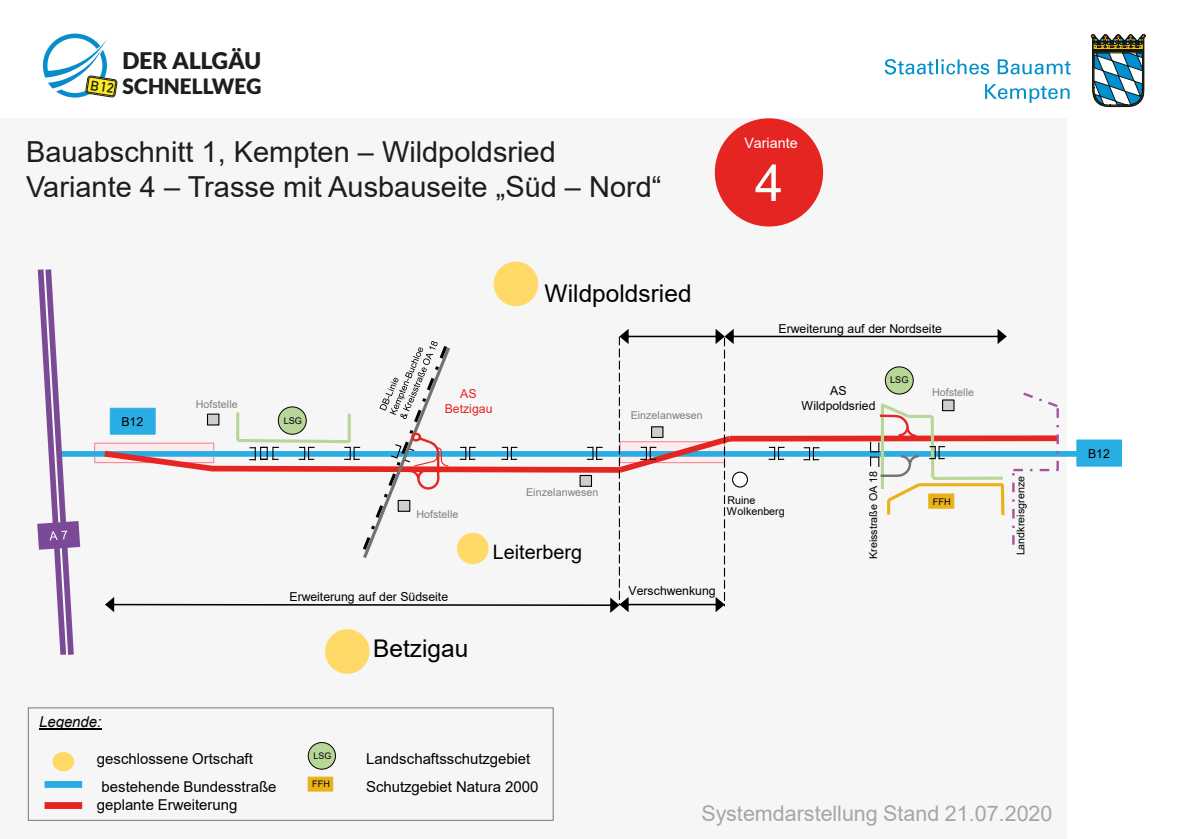
<style>
.page{position:relative;width:1198px;height:839px;background:#fff}
.page>*{position:absolute;margin:0;border:0;box-sizing:border-box;transform-origin:0 0}
.t1{font:51px "Arial";color:#fff}
.t2{font:28.95px/34.8px "Arial";color:#1d1d1b}
.t3{font:24.45px "Arial";color:#000}
.t4{font:900 22.95px "Lato";color:#1e1e1c}
.t5{font:21.45px "Arial";color:#a6a6a6}
.t6{font:900 21.15px "Lato";color:#1e1e1c}
.t7{font:19.8px "Arial";color:#000}
.t8{font:15px/28.2px "Arial";color:#000}
.t9{font:italic 15px "Arial";color:#000}
.t10{font:14.25px "Arial";color:#fff}
.t11{font:12.3px/14.7px "Arial";letter-spacing:-.005em;color:#000;text-align:center}
.t12{font:12.3px/14.7px "Arial";color:#e52521;text-align:center}
.t13{font:10.65px "Arial";color:#7f7f7f}
.t14{font:10.65px/10.9px "Arial";color:#000}
.t15{font:9.15px "Arial";color:#000}
.t16{font:9px "Arial";letter-spacing:.005em;color:#000}
</style>
<div class="page">
<div style="left:0;top:119px;width:1066px;height:720px;background:#f6f6f6"></div>
<div style="left:94px;top:443px;width:120px;height:20px;background:#fdebed;border:1px solid #f18b9b"></div>
<div style="left:325px;top:630px;width:44px;height:43px;background:#ffd967;border-radius:50%"></div>
<div style="left:325px;top:629px;width:44px;height:45px;border:1px solid #ffd967;border-radius:50%"></div>
<div style="left:494px;top:262px;width:43px;height:44px;background:#ffd967;border-radius:50%"></div>
<div style="left:493px;top:262px;width:45px;height:44px;border:1px solid #ffd967;border-radius:50%"></div>
<div style="left:58px;top:451px;width:1019px;height:6px;background:#29aee4"></div>
<div style="left:729px;top:435px;width:328px;height:6px;background:#e52521"></div>
<svg style="left:1012px;top:392px;width:48px;height:153px"></svg>
<div style="left:1076px;top:440px;width:45px;height:26px;background:#29aee4"></div>
<svg style="left:37px;top:269px;width:43px;height:386px"></svg>
<svg style="left:98px;top:329px;width:908px;height:284px"></svg>
<div style="left:45px;top:781px;width:37px;height:7px;background:#27ade4"></div>
<div style="left:45px;top:802px;width:37px;height:7px;background:#e52421"></div>
<div style="left:28px;top:707px;width:525px;height:114px;border:1px solid #7f7f7f"></div>
<hr style="left:39px;top:728px;width:62px;height:1px;background:#000">
<div style="left:53px;top:752px;width:21px;height:19px;background:#ffd966;border-radius:50%"></div>
<div style="left:308px;top:742px;width:27px;height:27px;background:#b8d698;border-radius:50%"></div>
<div style="left:308px;top:742px;width:27px;height:27px;border:1px solid #000;border-radius:50%"></div>
<div style="left:307px;top:776px;width:26px;height:15px;background:#eab218;border:1px solid #eab218"></div>
<svg style="left:884px;top:59px;width:105px;height:15px"></svg>
<svg style="left:997px;top:59px;width:73px;height:15px"></svg>
<svg style="left:985px;top:84px;width:84px;height:19px"></svg>
<svg style="left:1090px;top:34px;width:55px;height:73px"></svg>
<div style="left:714px;top:118px;width:109px;height:108px;background:#e52521;border-radius:50%"></div>
<svg style="left:43px;top:34px;width:74px;height:64px"></svg>
<h3 class="t4" style="left:123px;top:47px;width:140px">DER ALLGÄU</h3>
<h3 class="t6" style="left:123px;top:74px;width:140px">SCHNELLWEG</h3>
<h2 class="t2" style="left:26px;top:134px;width:637px">Bauabschnitt 1, Kempten – Wildpoldsried<br>Variante 4 – Trasse mit Ausbauseite „Süd – Nord“</h2>
<p class="t10" style="left:744px;top:133px;width:55px">Variante</p>
<h1 class="t1" style="left:754px;top:148px;width:30px">4</h1>
<p class="t11" style="left:121px;top:414px;width:23px">B12</p>
<p class="t13" style="left:196px;top:397px;width:44px">Hofstelle</p>
<p class="t15" style="left:284px;top:414px;width:20px">LSG</p>
<p class="t12" style="left:444px;top:387px;width:49px">AS<br>Betzigau</p>
<h3 class="t3" style="left:544px;top:276px;width:148px">Wildpoldsried</h3>
<p class="t13" style="left:630px;top:408px;width:74px">Einzelanwesen</p>
<p class="t11" style="left:778px;top:321px;width:165px">Erweiterung auf der Nordseite</p>
<p class="t11" style="left:801px;top:383px;width:76px">AS<br>Wildpoldsried</p>
<p class="t15" style="left:890px;top:373px;width:20px">LSG</p>
<p class="t13" style="left:931px;top:385px;width:44px">Hofstelle</p>
<p class="t13" style="left:416px;top:507px;width:44px">Hofstelle</p>
<p class="t11" style="left:289px;top:589px;width:160px">Erweiterung auf der Südseite</p>
<h3 class="t3" style="left:373px;top:631px;width:97px">Betzigau</h3>
<p class="t13" style="left:526px;top:485px;width:74px">Einzelanwesen</p>
<h3 class="t7" style="left:493px;top:539px;width:91px">Leiterberg</h3>
<p class="t14" style="left:726px;top:494px;width:59px">Ruine<br>Wolkenberg</p>
<p class="t11" style="left:628px;top:584px;width:89px">Verschwenkung</p>
<p class="t14" style="left:867px;top:559px;width:89px;rotate:-90deg">Kreisstraße OA 18</p>
<p class="t15" style="left:932px;top:495px;width:20px">FFH</p>
<p class="t14" style="left:1014px;top:555px;width:81px;rotate:-90deg">Landkreisgrenze</p>
<p class="t9" style="left:39px;top:712px;width:64px">Legende:</p>
<p class="t8" style="left:102px;top:744px;width:176px;text-indent:-5px">geschlossene Ortschaft bestehende Bundesstraße</p>
<p class="t8" style="left:97px;top:790px;width:142px">geplante Erweiterung</p>
<p class="t16" style="left:313px;top:750px;width:19px">LSG</p>
<p class="t16" style="left:312px;top:778px;width:19px">FFH</p>
<p class="t8" style="left:366px;top:744px;width:174px">Landschaftsschutzgebiet<br>Schutzgebiet Natura 2000</p>
<h3 class="t5" style="left:701px;top:799px;width:352px">Systemdarstellung Stand 21.07.2020</h3>
<p class="t11" style="left:1087px;top:446px;width:23px">B12</p>
</div>
